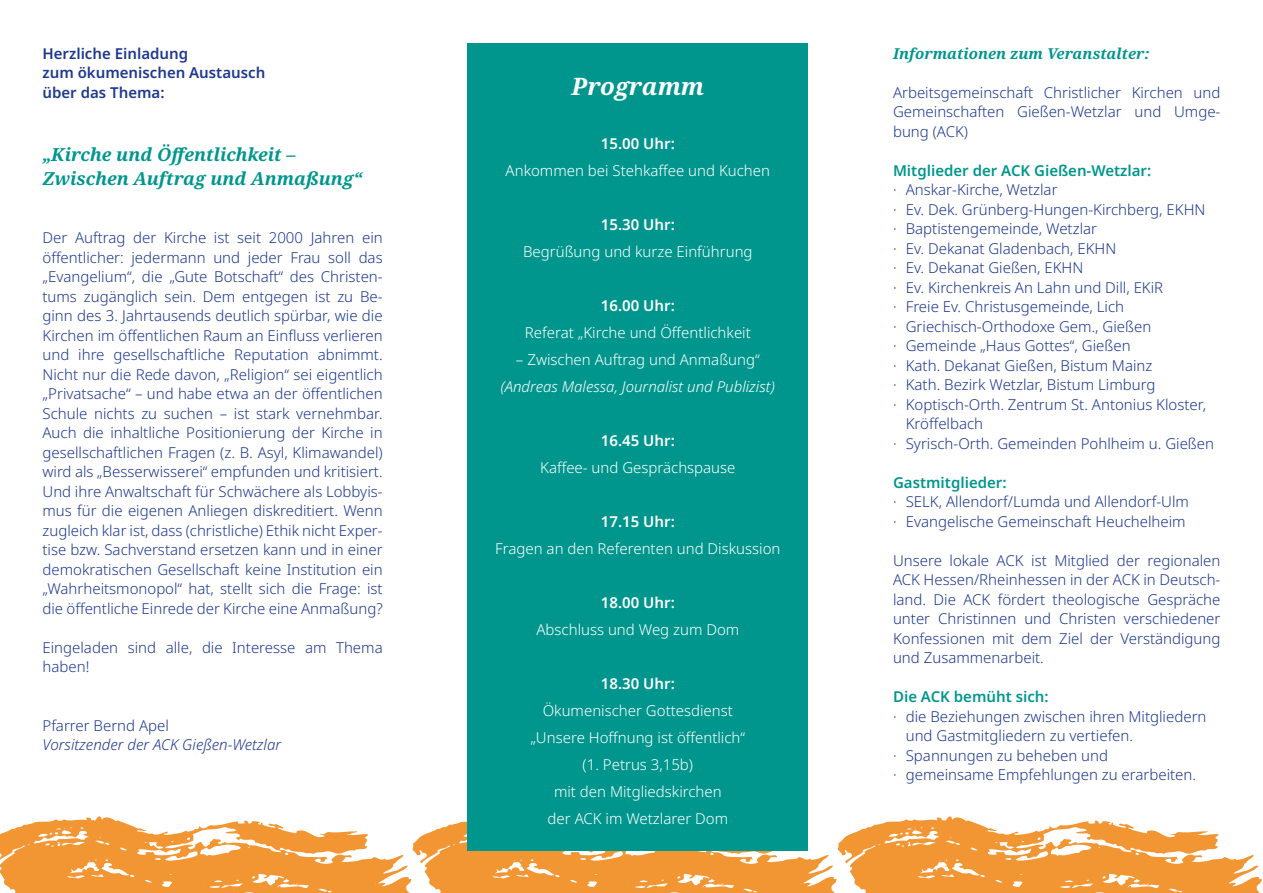
<style>
.page{position:relative;width:1263px;height:893px;background:#fff}
.page>*{position:absolute;margin:0;border:0;box-sizing:border-box;transform-origin:0 0}
.t1{font:italic 700 24px "Noto Serif";color:#fff}
.t2{font:italic 700 18px/24px "Noto Serif";color:#00968d}
.t3{font:300 15px/19.5px "Noto Sans";color:#1d388e;text-align:justify}
.t4{font:300 15px/27px "Noto Sans";color:#fff;text-align:center}
.t5{font:600 15px "Noto Sans";color:#00968d}
.t6{font:600 15px "Noto Sans";color:#fff}
.t7{font:600 15px/19.5px "Noto Sans";color:#1d388e}
.t8{font:italic 300 15px "Noto Sans";color:#fff}
.t9{font:italic 300 15px "Noto Sans";color:#1d388e}
.t10{font:italic 700 15px "Noto Serif";color:#00968d}
</style>
<div class="page">
<svg style="left:0;top:815px;width:1262px;height:78px"></svg>
<div style="left:468px;top:43px;width:340px;height:807px;background:#00968d"></div>
<p class="t7" style="left:43px;top:44px;width:224px">Herzliche Einladung<br>zum ökumenischen Austausch über das Thema:</p>
<p class="t2" style="left:43px;top:143px;width:321px">„Kirche und Öffentlichkeit –<br>Zwischen Auftrag und Anmaßung“</p>
<p class="t3" style="left:43px;top:228px;width:342px">Der Auftrag der Kirche ist seit 2000 Jahren ein öffentlicher: jedermann und jeder Frau soll das „Evangelium“, die „Gute Botschaft“ des Christen&shy;tums zugänglich sein. Dem entgegen ist zu Be&shy;ginn des 3. Jahrtausends deutlich spürbar, wie die Kirchen im öffentlichen Raum an Einfluss verlieren und ihre gesellschaftliche Reputation abnimmt.<br>Nicht nur die Rede davon, „Religion“ sei eigentlich „Privatsache“ – und habe etwa an der öffentlichen Schule nichts zu suchen – ist stark vernehmbar.<br>Auch die inhaltliche Positionierung der Kirche in gesellschaftlichen Fragen (z. B. Asyl, Klimawandel) wird als „Besserwisserei“ empfunden und kritisiert.<br>Und ihre Anwaltschaft für Schwächere als Lobbyis&shy;mus für die eigenen Anliegen diskreditiert. Wenn zugleich klar ist, dass (christliche) Ethik nicht Exper&shy;tise bzw. Sachverstand ersetzen kann und in einer demokratischen Gesellschaft keine Institution ein „Wahrheitsmonopol“ hat, stellt sich die Frage: ist die öffentliche Einrede der Kirche eine Anmaßung?</p>
<p class="t3" style="left:43px;top:638px;width:342px">Eingeladen sind alle, die Interesse am Thema haben!</p>
<p class="t3" style="left:43px;top:716px;width:128px">Pfarrer Bernd Apel</p>
<p class="t9" style="left:43px;top:734px;width:240px">Vorsitzender der ACK Gießen-Wetzlar</p>
<h1 class="t1" style="left:571px;top:69px;width:134px">Programm</h1>
<p class="t6" style="left:601px;top:133px;width:76px">15.00 Uhr:</p>
<p class="t4" style="left:506px;top:157px;width:266px">Ankommen bei Stehkaffee und Kuchen</p>
<p class="t6" style="left:601px;top:214px;width:76px">15.30 Uhr:</p>
<p class="t4" style="left:523px;top:238px;width:231px">Begrüßung und kurze Einführung</p>
<p class="t6" style="left:601px;top:295px;width:76px">16.00 Uhr:</p>
<p class="t4" style="left:525px;top:319px;width:227px">Referat „Kirche und Öffentlichkeit</p>
<p class="t4" style="left:516px;top:346px;width:245px">– Zwischen Auftrag und Anmaßung“</p>
<p class="t8" style="left:501px;top:376px;width:276px">(Andreas Malessa, Journalist und Publizist)</p>
<p class="t6" style="left:601px;top:430px;width:76px">16.45 Uhr:</p>
<p class="t4" style="left:540px;top:454px;width:197px">Kaffee- und Gesprächspause</p>
<p class="t6" style="left:601px;top:511px;width:76px">17.15 Uhr:</p>
<p class="t4" style="left:495px;top:535px;width:287px">Fragen an den Referenten und Diskussion</p>
<p class="t6" style="left:601px;top:592px;width:76px">18.00 Uhr:</p>
<p class="t4" style="left:536px;top:616px;width:204px">Abschluss und Weg zum Dom</p>
<p class="t6" style="left:601px;top:673px;width:76px">18.30 Uhr:</p>
<p class="t4" style="left:530px;top:697px;width:216px">Ökumenischer Gottesdienst „Unsere Hoffnung ist öffentlich“ (1. Petrus 3,15b)<br>mit den Mitgliedskirchen<br>der ACK im Wetzlarer Dom</p>
<p class="t10" style="left:893px;top:43px;width:258px">Informationen zum Veranstalter:</p>
<p class="t3" style="left:893px;top:83px;width:329px">Arbeitsgemeinschaft Christlicher Kirchen und Gemeinschaften Gießen-Wetzlar und Umge&shy;bung (ACK)</p>
<p class="t5" style="left:893px;top:160px;width:260px">Mitglieder der ACK Gießen-Wetzlar:</p>
<p class="t3" style="left:893px;top:180px;width:166px">· Anskar-Kirche, Wetzlar</p>
<p class="t3" style="left:893px;top:200px;width:314px">· Ev. Dek. Grünberg-Hungen-Kirchberg, EKHN</p>
<p class="t3" style="left:893px;top:219px;width:206px">· Baptistengemeinde, Wetzlar</p>
<p class="t3" style="left:893px;top:239px;width:225px">· Ev. Dekanat Gladenbach, EKHN</p>
<p class="t3" style="left:893px;top:258px;width:192px">· Ev. Dekanat Gießen, EKHN</p>
<p class="t3" style="left:893px;top:278px;width:272px">· Ev. Kirchenkreis An Lahn und Dill, EKiR</p>
<p class="t3" style="left:893px;top:297px;width:233px">· Freie Ev. Christusgemeinde, Lich</p>
<p class="t3" style="left:893px;top:317px;width:260px">· Griechisch-Orthodoxe Gem., Gießen</p>
<p class="t3" style="left:893px;top:336px;width:239px">· Gemeinde „Haus Gottes“, Gießen</p>
<p class="t3" style="left:893px;top:356px;width:261px">· Kath. Dekanat Gießen, Bistum Mainz</p>
<p class="t3" style="left:893px;top:375px;width:264px">· Kath. Bezirk Wetzlar, Bistum Limburg</p>
<p class="t3" style="left:893px;top:395px;width:315px">· Koptisch-Orth. Zentrum St. Antonius Kloster,</p>
<p class="t3" style="left:906px;top:414px;width:79px">Kröffelbach</p>
<p class="t3" style="left:893px;top:434px;width:323px">· Syrisch-Orth. Gemeinden Pohlheim u. Gießen</p>
<p class="t5" style="left:893px;top:472px;width:115px">Gastmitglieder:</p>
<p class="t3" style="left:893px;top:492px;width:297px">· SELK, Allendorf/Lumda und Allendorf-Ulm · Evangelische Gemeinschaft Heuchelheim</p>
<p class="t3" style="left:893px;top:551px;width:329px">Unsere lokale ACK ist Mitglied der regionalen ACK Hessen/Rheinhessen in der ACK in Deutsch&shy;land. Die ACK fördert theologische Gespräche unter Christinnen und Christen verschiedener Konfessionen mit dem Ziel der Verständigung und Zusammenarbeit.</p>
<p class="t5" style="left:893px;top:686px;width:157px">Die ACK bemüht sich:</p>
<p class="t3" style="left:893px;top:707px;width:315px">· die Beziehungen zwischen ihren Mitgliedern</p>
<p class="t3" style="left:906px;top:726px;width:229px">und Gastmitgliedern zu vertiefen.</p>
<p class="t3" style="left:893px;top:746px;width:217px">· Spannungen zu beheben und</p>
<p class="t3" style="left:893px;top:765px;width:305px">· gemeinsame Empfehlungen zu erarbeiten.</p>
</div>
